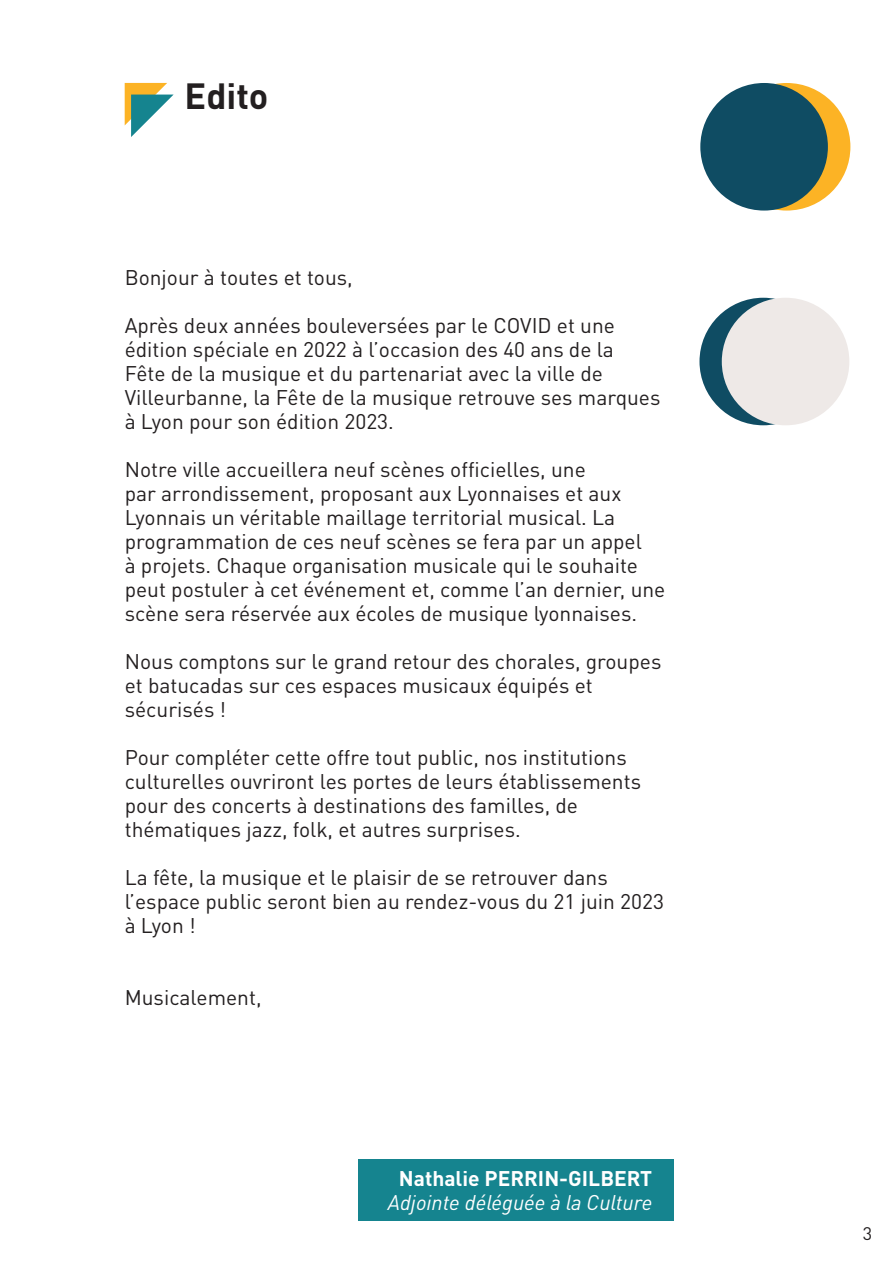
<style>
.page{position:relative;width:893px;height:1263px;background:#fff}
.page>*{position:absolute;margin:0;border:0;box-sizing:border-box;transform-origin:0 0}
.t1{font:700 36px "DIN Pro";color:#231f20}
.t2{font:21px/24px "DIN Pro";color:#231f20}
.t3{font:italic 21px "DIN Pro";color:#fff}
.t4{font:700 21px "DIN Pro";color:#fff}
.t5{font:18px "DIN Pro";color:#231f20}
</style>
<div class="page">
<div style="left:358px;top:1158px;width:316px;height:62px;background:#15848f"></div>
<svg style="left:125px;top:83px;width:49px;height:54px"></svg>
<div style="left:723px;top:83px;width:127px;height:128px;background:#fcb325;border-radius:50%"></div>
<div style="left:700px;top:83px;width:128px;height:128px;background:#0f4c63;border-radius:50%"></div>
<div style="left:699px;top:298px;width:128px;height:127px;background:#0f4c63;border-radius:50%"></div>
<div style="left:722px;top:298px;width:127px;height:127px;background:#eee9e7;border-radius:50%"></div>
<h1 class="t1" style="left:185px;top:66px;width:85px">Edito</h1>
<p class="t2" style="left:125px;top:263px;width:230px">Bonjour à toutes et tous,</p>
<p class="t2" style="left:125px;top:311px;width:537px">Après deux années bouleversées par le COVID et une édition spéciale en 2022 à l’occasion des 40 ans de la<br>Fête de la musique et du partenariat avec la ville de Villeurbanne, la Fête de la musique retrouve ses marques à Lyon pour son édition 2023.</p>
<p class="t2" style="left:125px;top:455px;width:542px">Notre ville accueillera neuf scènes officielles, une<br>par arrondissement, proposant aux Lyonnaises et aux Lyonnais un véritable maillage territorial musical. La programmation de ces neuf scènes se fera par un appel<br>à projets. Chaque organisation musicale qui le souhaite peut postuler à cet événement et, comme l’an dernier, une scène sera réservée aux écoles de musique lyonnaises.</p>
<p class="t2" style="left:125px;top:647px;width:538px">Nous comptons sur le grand retour des chorales, groupes et batucadas sur ces espaces musicaux équipés et sécurisés !</p>
<p class="t2" style="left:125px;top:743px;width:518px">Pour compléter cette offre tout public, nos institutions culturelles ouvriront les portes de leurs établissements pour des concerts à destinations des familles, de thématiques jazz, folk, et autres surprises.</p>
<p class="t2" style="left:125px;top:863px;width:541px">La fête, la musique et le plaisir de se retrouver dans l’espace public seront bien au rendez-vous du 21 juin 2023 à Lyon !</p>
<p class="t2" style="left:125px;top:983px;width:138px">Musicalement,</p>
<p class="t4" style="left:399px;top:1160px;width:255px">Nathalie PERRIN-GILBERT</p>
<p class="t3" style="left:388px;top:1185px;width:266px">Adjointe déléguée à la Culture</p>
<p class="t5" style="left:863px;top:1219px;width:11px">3</p>
</div>
